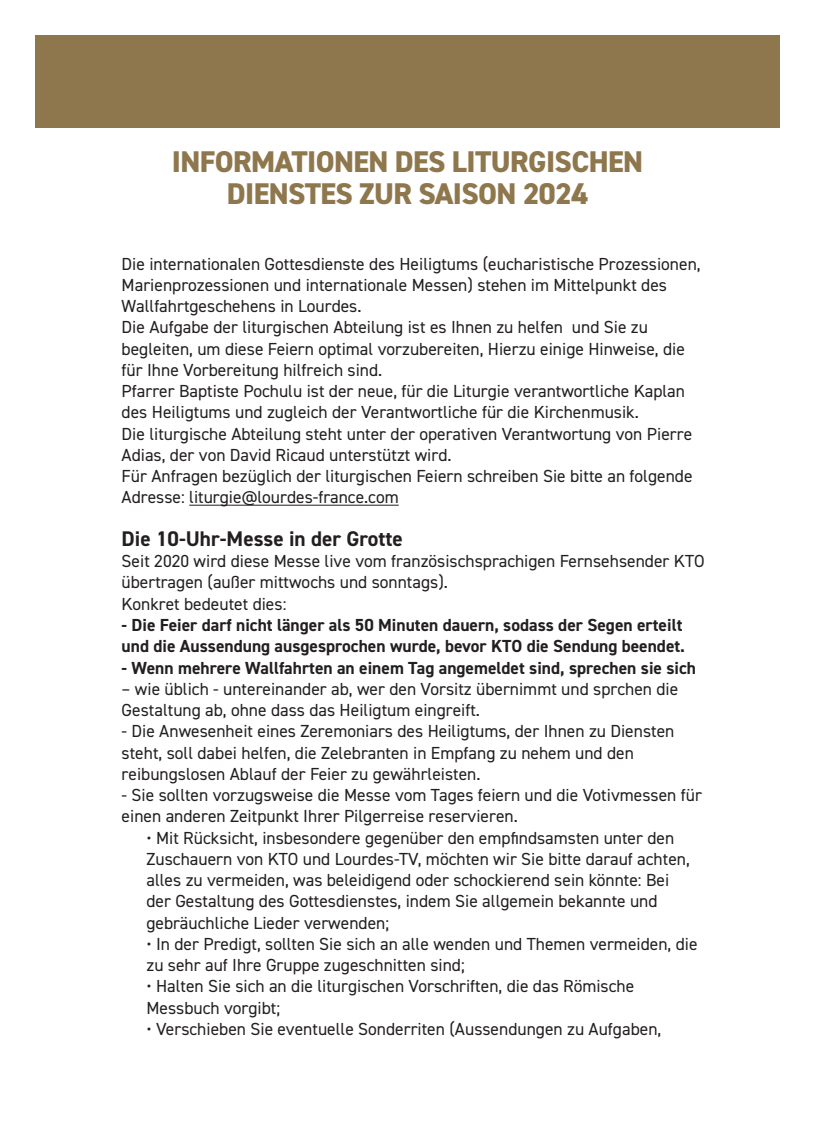
<style>
.page{position:relative;width:815px;height:1124px;background:#fff}
.page>*{position:absolute;margin:0;border:0;box-sizing:border-box;transform-origin:0 0}
.t1{font:800 30px/31.2px "DIN2014";letter-spacing:-.02em;color:#8f774d;text-align:center}
.t2{font:700 21.25px "DIN2014";color:#231f20}
.t3{font:17.5px/21.2px "DIN2014";color:#231f20}
.t4{font:700 17.5px/21.2px "DIN2014";color:#231f20}
</style>
<div class="page">
<div style="left:35px;top:35px;width:745px;height:93px;background:#8f774d"></div>
<hr style="left:189px;top:504px;width:210px;height:1px;background:#231f20">
<h1 class="t1" style="left:172px;top:146px;width:473px">INFORMATIONEN DES LITURGISCHEN<br>DIENSTES ZUR SAISON 2024</h1>
<p class="t3" style="left:122px;top:252px;width:581px">Die internationalen Gottesdienste des Heiligtums (eucharistische Prozessionen, Marienprozessionen und internationale Messen) stehen im Mittelpunkt des Wallfahrtgeschehens in Lourdes.<br>Die Aufgabe der liturgischen Abteilung ist es Ihnen zu helfen und Sie zu begleiten, um diese Feiern optimal vorzubereiten, Hierzu einige Hinweise, die für Ihne Vorbereitung hilfreich sind.<br>Pfarrer Baptiste Pochulu ist der neue, für die Liturgie verantwortliche Kaplan des Heiligtums und zugleich der Verantwortliche für die Kirchenmusik.<br>Die liturgische Abteilung steht unter der operativen Verantwortung von Pierre Adias, der von David Ricaud unterstützt wird.<br>Für Anfragen bezüglich der liturgischen Feiern schreiben Sie bitte an folgende Adresse: liturgie@lourdes-france.com</p>
<p class="t2" style="left:122px;top:524px;width:283px">Die 10-Uhr-Messe in der Grotte</p>
<p class="t3" style="left:122px;top:550px;width:584px">Seit 2020 wird diese Messe live vom französischsprachigen Fernsehsender KTO übertragen (außer mittwochs und sonntags).<br>Konkret bedeutet dies:</p>
<p class="t4" style="left:122px;top:614px;width:565px">- Die Feier darf nicht länger als 50 Minuten dauern, sodass der Segen erteilt und die Aussendung ausgesprochen wurde, bevor KTO die Sendung beendet.</p>
<p class="t4" style="left:122px;top:656px;width:576px">- Wenn mehrere Wallfahrten an einem Tag angemeldet sind, sprechen sie sich</p>
<p class="t3" style="left:122px;top:677px;width:558px">– wie üblich - untereinander ab, wer den Vorsitz übernimmt und sprchen die<br>Gestaltung ab, ohne dass das Heiligtum eingreift.</p>
<p class="t3" style="left:122px;top:720px;width:554px">- Die Anwesenheit eines Zeremoniars des Heiligtums, der Ihnen zu Diensten steht, soll dabei helfen, die Zelebranten in Empfang zu nehem und den reibungslosen Ablauf der Feier zu gewährleisten.</p>
<p class="t3" style="left:122px;top:784px;width:582px">- Sie sollten vorzugsweise die Messe vom Tages feiern und die Votivmessen für einen anderen Zeitpunkt Ihrer Pilgerreise reservieren.</p>
<p class="t3" style="left:146px;top:826px;width:545px">• Mit Rücksicht, insbesondere gegenüber den empfindsamsten unter den Zuschauern von KTO und Lourdes-TV, möchten wir Sie bitte darauf achten, alles zu vermeiden, was beleidigend oder schockierend sein könnte: Bei der Gestaltung des Gottesdienstes, indem Sie allgemein bekannte und gebräuchliche Lieder verwenden;</p>
<p class="t3" style="left:146px;top:932px;width:553px">• In der Predigt, sollten Sie sich an alle wenden und Themen vermeiden, die zu sehr auf Ihre Gruppe zugeschnitten sind;</p>
<p class="t3" style="left:146px;top:975px;width:489px">• Halten Sie sich an die liturgischen Vorschriften, die das Römische<br>Messbuch vorgibt;</p>
<p class="t3" style="left:146px;top:1017px;width:516px">• Verschieben Sie eventuelle Sonderriten (Aussendungen zu Aufgaben,</p>
</div>
